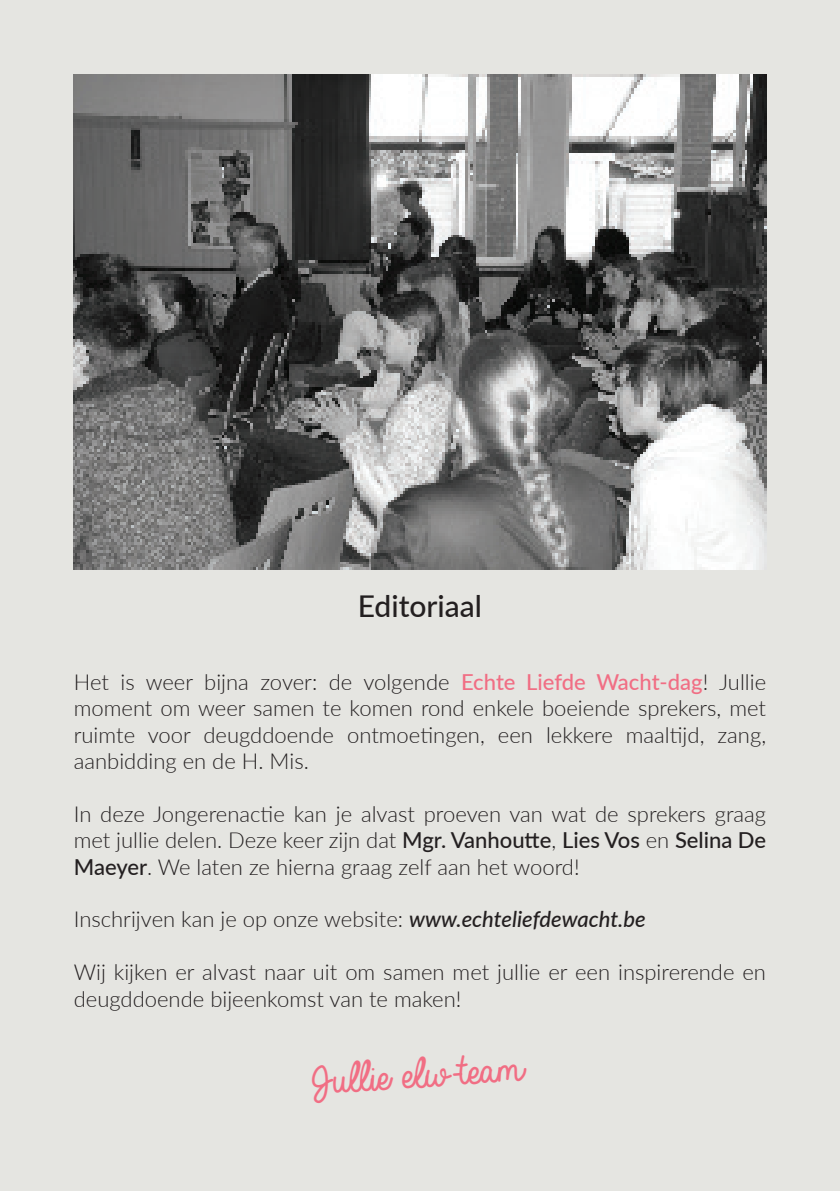
<style>
.page{position:relative;width:840px;height:1191px;background:#fff}
.page>*{position:absolute;margin:0;border:0;box-sizing:border-box;transform-origin:0 0}
.t1{font:46px "Always In My Heart";color:#f16e84}
.t2{font:500 30px "Lato";color:#231f20}
.t3{font:300 22px/26.4px "Lato";color:#231f20;text-align:justify}
.s1{font-weight:500;color:#f16e84}
.s2{font-weight:500}
.s3{font-weight:500;font-style:italic}
</style>
<div class="page">
<hr style="left:839px;top:0;width:1px;height:459px;background:#f16e84">
<div style="left:0;top:0;width:839px;height:1191px;background:#e5e5e1"></div>
<img style="left:74px;top:75px;width:692px;height:495px">
<h2 class="t2" style="left:357px;top:584px;width:126px">Editoriaal</h2>
<p class="t3" style="left:74px;top:668px;width:693px">Het is weer bijna zover: de volgende <span class="s1">Echte Liefde Wacht-dag</span>! Jullie moment om weer samen te komen rond enkele boeiende sprekers, met ruimte voor deugddoende ontmoetingen, een lekkere maaltijd, zang, aanbidding en de H. Mis.</p>
<p class="t3" style="left:74px;top:800px;width:693px">In deze Jongerenactie kan je alvast proeven van wat de sprekers graag met jullie delen. Deze keer zijn dat <span class="s2">Mgr. Vanhoutte</span>, <span class="s2">Lies Vos</span> en <span class="s2">Selina De Maeyer</span>. We laten ze hierna graag zelf aan het woord!</p>
<p class="t3" style="left:74px;top:905px;width:573px">Inschrijven kan je op onze website: <span class="s3">www.echteliefdewacht.be</span></p>
<p class="t3" style="left:74px;top:958px;width:693px">Wij kijken er alvast naar uit om samen met jullie er een inspirerende en deugddoende bijeenkomst van te maken!</p>
<h1 class="t1" style="left:303px;top:1056px;width:212px;rotate:-4deg">Jullie elw-team</h1>
</div>
